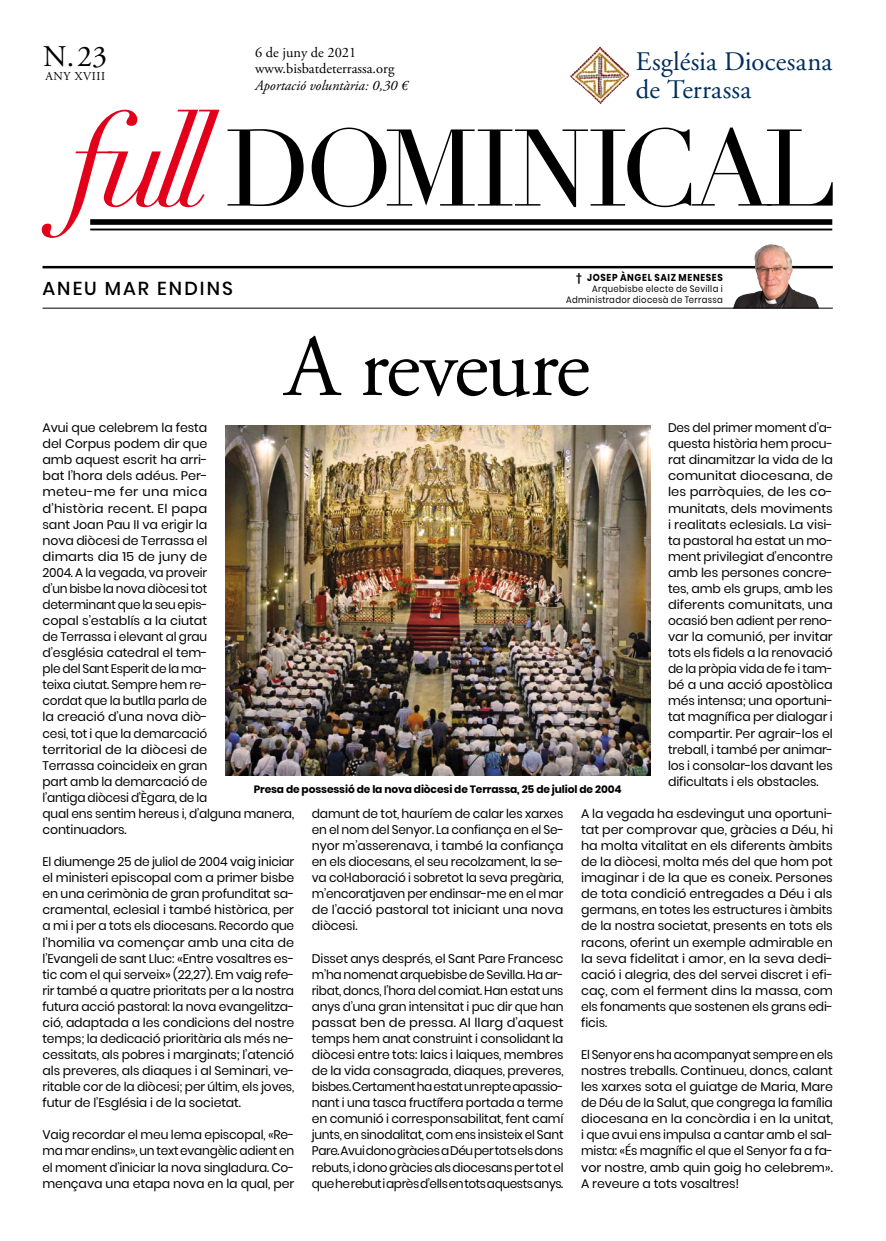
<style>
.page{position:relative;width:886px;height:1241px;background:#fff}
.page>*{position:absolute;margin:0;border:0;box-sizing:border-box;transform-origin:0 0}
.t1{font:106.88px "Didot LH";letter-spacing:-.055em;color:#000}
.t2{font:87.5px "Adobe Garamond Pro";color:#000}
.t3{font:30px "Adobe Garamond Pro";color:#000}
.t4{font:26.75px/28.1px "Adobe Garamond";letter-spacing:.005em;color:#002e5c}
.t5{font:500 18.75px "Poppins";letter-spacing:.11em;color:#000}
.t6{font:14.38px/16.9px "Adobe Garamond Pro";color:#000}
.t7{font:italic 14.38px "Adobe Garamond Pro";color:#000}
.t8{font:12.5px/16.1px "Poppins";letter-spacing:-.01em;color:#000;text-align:justify}
.t9{font:12.12px "Adobe Garamond Pro";letter-spacing:.05em;color:#000}
.t10{font:700 10.62px "Poppins";letter-spacing:-.01em;color:#000}
.t11{font:700 10px "Poppins";letter-spacing:.07em;color:#000;scale:.9 1}
.t12{font:9.38px/11.2px "Poppins";letter-spacing:.04em;color:#000;text-align:right;scale:.9 1}
.s1{font-style:italic;font-size:126.12px;color:#e2001a}
</style>
<div class="page">
<div style="left:90px;top:219px;width:742px;height:6px;background:#000"></div>
<hr style="left:90px;top:228px;width:742px;height:2px;background:#000">
<img style="left:570px;top:46px;width:30px;height:32px">
<img style="left:225px;top:425px;width:425px;height:350px">
<hr style="left:43px;top:266px;width:790px;height:2px;background:#000">
<img style="left:754px;top:244px;width:15px;height:33px">
<hr style="left:43px;top:308px;width:790px;height:1px;background:#000">
<h3 class="t3" style="left:43px;top:38px;width:65px">N.23</h3>
<p class="t9" style="left:45px;top:69px;width:61px">ANY XVIII</p>
<p class="t6" style="left:255px;top:44px;width:141px">6 de juny de 2021 www.bisbatdeterrassa.org</p>
<p class="t7" style="left:255px;top:77px;width:154px">Aportació voluntària: 0,30 €</p>
<h3 class="t4" style="left:636px;top:48px;width:198px">Església Diocesana de Terrassa</h3>
<h1 class="t1" style="left:69px;top:105px;width:770px"><span class="s1">full</span> DOMINICAL</h1>
<h3 class="t5" style="left:43px;top:278px;width:192px">ANEU MAR ENDINS</h3>
<p class="t11" style="left:576px;top:271px;width:164px">† JOSEP ÀNGEL SAIZ MENESES</p>
<p class="t12" style="left:566px;top:283px;width:175px">Arquebisbe electe de Sevilla i<br>Administrador diocesà de Terrassa</p>
<h2 class="t2" style="left:285px;top:314px;width:306px">A reveure</h2>
<p class="t8" style="left:668px;top:420px;width:167px">Des del primer moment d’a&shy;questa història hem procu&shy;rat dinamitzar la vida de la comunitat diocesana, de les parròquies, de les co&shy;munitats, dels moviments i realitats eclesials. La visi&shy;ta pastoral ha estat un mo&shy;ment privilegiat d’encontre amb les persones concre&shy;tes, amb els grups, amb les diferents comunitats, una ocasió ben adient per reno&shy;var la comunió, per invitar tots els fidels a la renovació de la pròpia vida de fe i tam&shy;bé a una acció apostòlica més intensa; una oportuni&shy;tat magnífica per dialogar i compartir. Per agrair-los el treball, i també per animar&shy;los i consolar-los davant les dificultats i els obstacles.</p>
<p class="t8" style="left:581px;top:805px;width:253px">A la vegada ha esdevingut una oportuni&shy;tat per comprovar que, gràcies a Déu, hi ha molta vitalitat en els diferents àmbits de la diòcesi, molta més del que hom pot imaginar i de la que es coneix. Persones de tota condició entregades a Déu i als germans, en totes les estructures i àmbits de la nostra societat, presents en tots els racons, oferint un exemple admirable en la seva fidelitat i amor, en la seva dedi&shy;cació i alegria, des del servei discret i efi&shy;caç, com el ferment dins la massa, com els fonaments que sostenen els grans edi&shy;ficis.</p>
<p class="t8" style="left:581px;top:1046px;width:253px">El Senyor ens ha acompanyat sempre en els nostres treballs. Continueu, doncs, calant les xarxes sota el guiatge de Maria, Mare de Déu de la Salut, que congrega la família diocesana en la concòrdia i en la unitat, i que avui ens impulsa a cantar amb el sal&shy;mista: «És magnífic el que el Senyor fa a fa&shy;vor nostre, amb quin goig ho celebrem».<br>A reveure a tots vosaltres!</p>
<p class="t8" style="left:43px;top:420px;width:253px;text-align:left">Avui que celebrem la festa<br>del Corpus podem dir que<br>amb aquest escrit ha arri-<br>bat l’hora dels adéus. Per-<br>meteu-me fer una mica<br>d’història recent. El papa<br>sant Joan Pau II va erigir la<br>nova diòcesi de Terrassa el<br>dimarts dia 15 de juny de<br>2004. A la vegada, va proveir<br>d’un bisbe la nova diòcesi tot<br>determinant que la seu epis-<br>copal s’establís a la ciutat<br>de Terrassa i elevant al grau<br>d’església catedral el tem-<br>ple del Sant Esperit de la ma-<br>teixa ciutat. Sempre hem re-<br>cordat que la butlla parla de<br>la creació d’una nova diò-<br>cesi, tot i que la demarcació<br>territorial de la diòcesi de<br>Terrassa coincideix en gran<br>part amb la demarcació de<br>l’antiga diòcesi d’Ègara, de la<br>qual ens sentim hereus i, d’alguna manera, continuadors.</p>
<p class="t8" style="left:43px;top:853px;width:253px">El diumenge 25 de juliol de 2004 vaig iniciar el ministeri episcopal com a primer bisbe en una cerimònia de gran profunditat sa&shy;cramental, eclesial i també històrica, per a mi i per a tots els diocesans. Recordo que l’homilia va començar amb una cita de l’Evangeli de sant Lluc: «Entre vosaltres es&shy;tic com el qui serveix» (22,27). Em vaig refe&shy;rir també a quatre prioritats per a la nostra futura acció pastoral: la nova evangelitza&shy;ció, adaptada a les condicions del nostre temps; la dedicació prioritària als més ne&shy;cessitats, als pobres i marginats; l’atenció als preveres, als diaques i al Seminari, ve&shy;ritable cor de la diòcesi; per últim, els joves, futur de l’Església i de la societat.</p>
<p class="t8" style="left:43px;top:1126px;width:253px">Vaig recordar el meu lema episcopal, «Re&shy;ma mar endins», un text evangèlic adient en el moment d’iniciar la nova singladura. Co&shy;mençava una etapa nova en la qual, per</p>
<p class="t10" style="left:254px;top:782px;width:369px">Presa de possessió de la nova diòcesi de Terrassa, 25 de juliol de 2004</p>
<p class="t8" style="left:312px;top:805px;width:253px">damunt de tot, hauríem de calar les xarxes en el nom del Senyor. La confiança en el Se&shy;nyor m’asserenava, i també la confiança en els diocesans, el seu recolzament, la se&shy;va col·laboració i sobretot la seva pregària, m’encoratjaven per endinsar-me en el mar de l’acció pastoral tot iniciant una nova diòcesi.</p>
<p class="t8" style="left:312px;top:950px;width:253px">Disset anys després, el Sant Pare Francesc m’ha nomenat arquebisbe de Sevilla. Ha ar&shy;ribat, doncs, l’hora del comiat. Han estat uns anys d’una gran intensitat i puc dir que han passat ben de pressa. Al llarg d’aquest temps hem anat construint i consolidant la diòcesi entre tots: laics i laiques, membres de la vida consagrada, diaques, preveres, bisbes. Certament ha estat un repte apassio&shy;nant i una tasca fructífera portada a terme en comunió i corresponsabilitat, fent camí junts, en sinodalitat, com ens insisteix el Sant Pare. Avui dono gràcies a Déu per tots els dons rebuts, i dono gràcies als diocesans per tot el que he rebut i après d’ells en tots aquests anys.</p>
</div>
